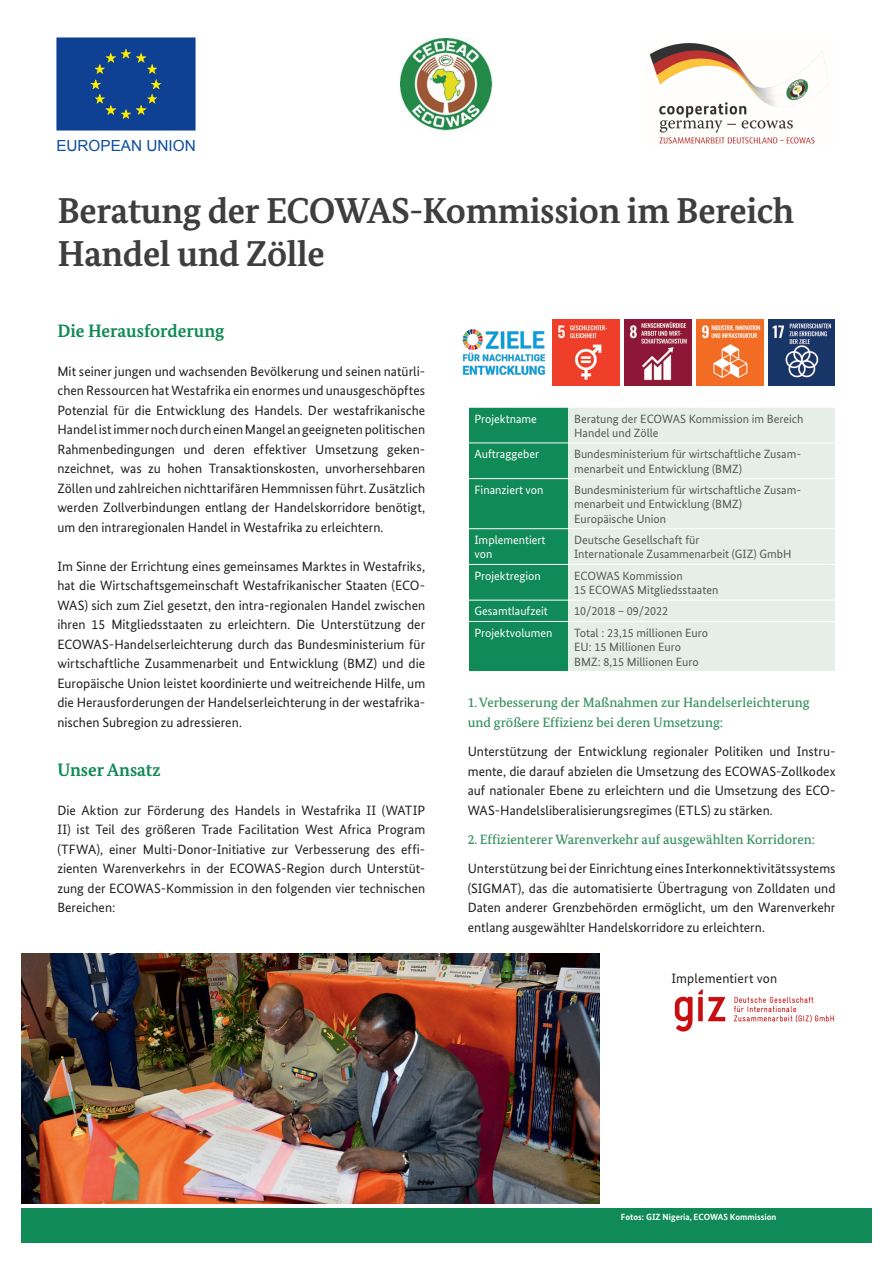
<style>
.page{position:relative;width:893px;height:1263px;background:#fff}
.page>*{position:absolute;margin:0;border:0;box-sizing:border-box;transform-origin:0 0}
.Headline{font:700 36px/43.5px "Bundes Serif";letter-spacing:-.01em;color:#3e3e3f}
.Headline_level_1{font:700 18px "Bundes Serif";color:#108a57}
.Paragraph{font:700 18px "Bundes Serif";color:#108a57}
.t1{font:15.3px "Arial";color:#0d4da1}
.Paragraph-2{font:13.5px/19.5px "Bundes Sans";color:#231f20;text-align:justify}
.Headline_level_3{font:500 13.5px/19.5px "Bundes Serif";color:#3b9265}
.Project_information{font:12px/14.4px "Bundes Sans";color:#57585a}
.Project_information-2{font:12px/14.4px "Bundes Sans";color:#fff}
.Photo_credits{font:700 9px "Bundes Sans";color:#fff}
</style>
<div class="page">
<img style="left:56px;top:37px;width:140px;height:94px">
<img style="left:649px;top:43px;width:180px;height:101px">
<div style="left:21px;top:1208px;width:851px;height:34px;background:#108a57"></div>
<div style="left:568px;top:408px;width:267px;height:263px;background:#e5eee7"></div>
<div style="left:468px;top:407px;width:100px;height:264px;background:#108a57"></div>
<hr style="left:468px;top:621px;width:1px;height:50px;background:#fff">
<hr style="left:469px;top:442px;width:99px;height:1px;background:#fff">
<hr style="left:568px;top:442px;width:267px;height:1px;background:#fff">
<hr style="left:469px;top:478px;width:99px;height:1px;background:#fff">
<hr style="left:568px;top:478px;width:267px;height:1px;background:#fff">
<hr style="left:469px;top:600px;width:99px;height:1px;background:#fff">
<hr style="left:568px;top:600px;width:267px;height:1px;background:#fff">
<hr style="left:469px;top:621px;width:99px;height:1px;background:#fff">
<hr style="left:568px;top:621px;width:267px;height:1px;background:#fff">
<hr style="left:469px;top:528px;width:99px;height:1px;background:#fff">
<hr style="left:568px;top:528px;width:267px;height:1px;background:#fff">
<hr style="left:469px;top:564px;width:99px;height:1px;background:#fff">
<hr style="left:568px;top:564px;width:267px;height:1px;background:#fff">
<img style="left:22px;top:953px;width:578px;height:251px">
<img style="left:696px;top:319px;width:67px;height:67px">
<img style="left:624px;top:319px;width:67px;height:67px">
<img style="left:552px;top:319px;width:67px;height:67px">
<img style="left:462px;top:329px;width:84px;height:46px">
<img style="left:768px;top:319px;width:67px;height:67px">
<img style="left:401px;top:39px;width:91px;height:91px">
<img style="left:674px;top:989px;width:160px;height:43px">
<p class="t1" style="left:56px;top:135px;width:141px">EUROPEAN UNION</p>
<p class="Headline" style="left:57px;top:188px;width:738px">Beratung der ECOWAS-Kommission im Bereich<br>Handel und Zölle</p>
<p class="Headline_level_1" style="left:57px;top:320px;width:169px">Die Herausforderung</p>
<p class="Paragraph-2" style="left:57px;top:361px;width:369px">Mit seiner jungen und wachsenden Bevölkerung und seinen natürli&shy;chen Ressourcen hat Westafrika ein enormes und unausgeschöpftes Potenzial für die Entwicklung des Handels. Der westafrikanische Handel ist immer noch durch einen Mangel an geeigneten politischen Rahmenbedingungen und deren effektiver Umsetzung geken&shy;nzeichnet, was zu hohen Transaktionskosten, unvorhersehbaren Zöllen und zahlreichen nichttarifären Hemmnissen führt. Zusätzlich werden Zollverbindungen entlang der Handelskorridore benötigt, um den intraregionalen Handel in Westafrika zu erleichtern.</p>
<p class="Paragraph-2" style="left:57px;top:556px;width:369px">Im Sinne der Errichtung eines gemeinsames Marktes in Westafriks, hat die Wirtschaftsgemeinschaft Westafrikanischer Staaten (ECO-WAS) sich zum Ziel gesetzt, den intra-regionalen Handel zwischen ihren 15 Mitgliedsstaaten zu erleichtern. Die Unterstützung der ECOWAS-Handelserleichterung durch das Bundesministerium für wirtschaftliche Zusammenarbeit und Entwicklung (BMZ) und die Europäische Union leistet koordinierte und weitreichende Hilfe, um die Herausforderungen der Handelserleichterung in der westafrika&shy;nischen Subregion zu adressieren.</p>
<p class="Paragraph" style="left:57px;top:758px;width:105px">Unser Ansatz</p>
<p class="Paragraph-2" style="left:57px;top:800px;width:369px">Die Aktion zur Förderung des Handels in Westafrika II (WATIP II) ist Teil des größeren Trade Facilitation West Africa Program (TFWA), einer Multi-Donor-Initiative zur Verbesserung des effi&shy;zienten Warenverkehrs in der ECOWAS-Region durch Unterstüt&shy;zung der ECOWAS-Kommission in den folgenden vier technischen Bereichen:</p>
<p class="Project_information-2" style="left:474px;top:411px;width:64px">Projektname</p>
<p class="Project_information" style="left:574px;top:411px;width:231px">Beratung der ECOWAS Kommission im Bereich<br>Handel und Zölle</p>
<p class="Project_information-2" style="left:474px;top:447px;width:66px">Auftraggeber</p>
<p class="Project_information" style="left:574px;top:447px;width:229px">Bundesministerium für wirtschaftliche Zusam&shy;menarbeit und Entwicklung (BMZ)</p>
<p class="Project_information-2" style="left:474px;top:482px;width:71px">Finanziert von</p>
<p class="Project_information" style="left:574px;top:482px;width:229px">Bundesministerium für wirtschaftliche Zusam&shy;menarbeit und Entwicklung (BMZ)</p>
<p class="Project_information" style="left:574px;top:511px;width:94px">Europäische Union</p>
<p class="Project_information-2" style="left:474px;top:533px;width:73px">Implementiert von</p>
<p class="Project_information" style="left:574px;top:533px;width:219px">Deutsche Gesellschaft für<br>Internationale Zusammenarbeit (GIZ) GmbH</p>
<p class="Project_information-2" style="left:474px;top:568px;width:68px">Projektregion</p>
<p class="Project_information" style="left:574px;top:568px;width:110px">ECOWAS Kommission</p>
<p class="Project_information" style="left:574px;top:583px;width:146px">15 ECOWAS Mitgliedsstaaten</p>
<p class="Project_information-2" style="left:474px;top:604px;width:75px">Gesamtlaufzeit</p>
<p class="Project_information" style="left:574px;top:604px;width:96px">10/2018 – 09/2022</p>
<p class="Project_information-2" style="left:474px;top:625px;width:79px">Projektvolumen</p>
<p class="Project_information" style="left:574px;top:625px;width:135px">Total : 23,15 millionen Euro<br>EU: 15 Millionen Euro<br>BMZ: 8,15 Millionen Euro</p>
<p class="Headline_level_3" style="left:468px;top:693px;width:343px">1. Verbesserung der Maßnahmen zur Handelserleichterung und größere Effizienz bei deren Umsetzung:</p>
<p class="Paragraph-2" style="left:468px;top:741px;width:369px">Unterstützung der Entwicklung regionaler Politiken und Instru&shy;mente, die darauf abzielen die Umsetzung des ECOWAS-Zollkodex auf nationaler Ebene zu erleichtern und die Umsetzung des ECO-WAS-Handelsliberalisierungsregimes (ETLS) zu stärken.</p>
<p class="Headline_level_3" style="left:468px;top:829px;width:349px">2. Effizienterer Warenverkehr auf ausgewählten Korridoren:</p>
<p class="Paragraph-2" style="left:468px;top:858px;width:369px">Unterstützung bei der Einrichtung eines Interkonnektivitätssystems (SIGMAT), das die automatisierte Übertragung von Zolldaten und Daten anderer Grenzbehörden ermöglicht, um den Warenverkehr entlang ausgewählter Handelskorridore zu erleichtern.</p>
<p class="Paragraph-2" style="left:671px;top:969px;width:107px">Implementiert von</p>
<p class="Photo_credits" style="left:621px;top:1211px;width:157px">Fotos: GIZ Nigeria, ECOWAS Kommission</p>
</div>
